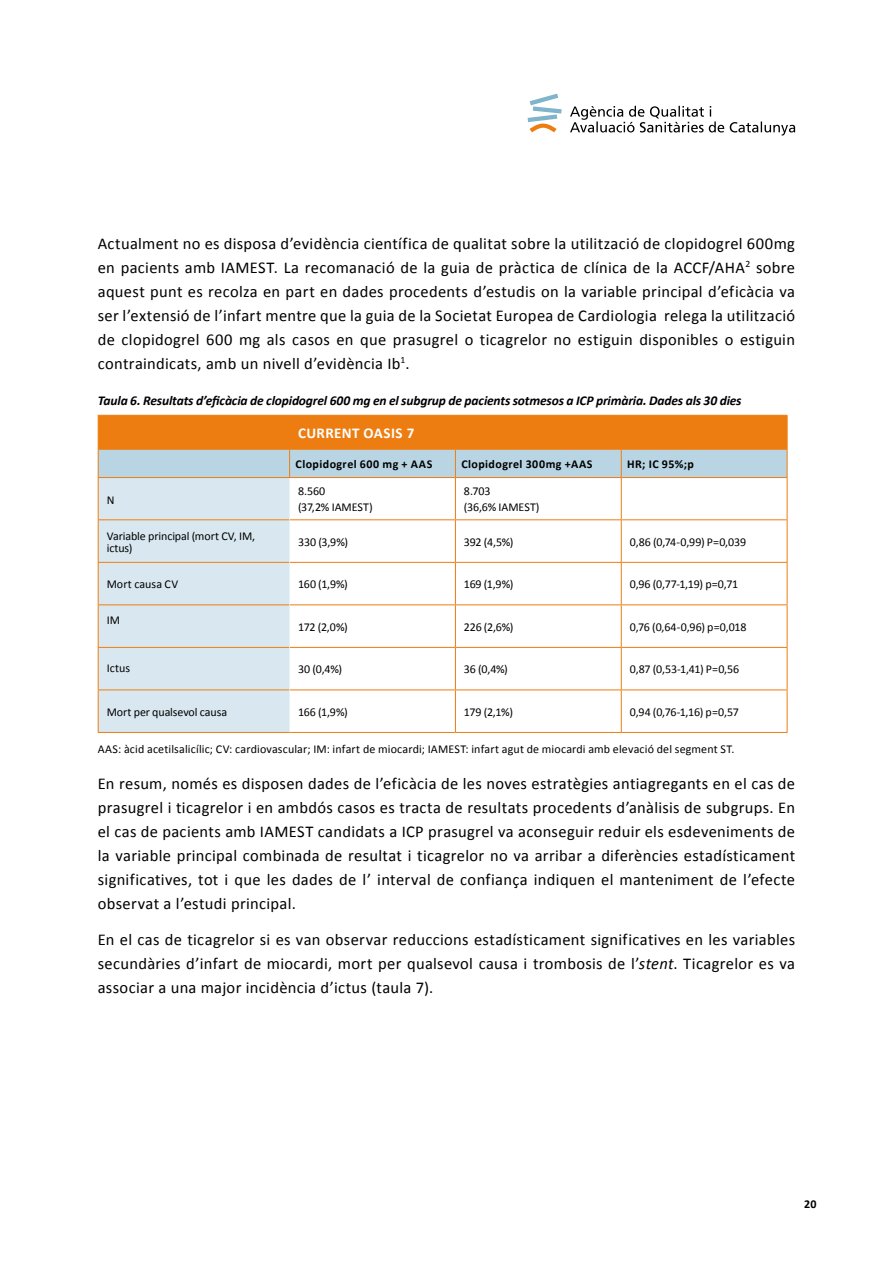
<style>
.page{position:relative;width:893px;height:1263px;background:#fff}
.page>*{position:absolute;margin:0;border:0;box-sizing:border-box;transform-origin:0 0}
.t1{font:16.5px/24px "Calibri";letter-spacing:.015em;color:#000;text-align:justify}
.t2{font:700 15px "Calibri";letter-spacing:.025em;color:#fff}
.t3{font:italic 700 13.5px "Calibri";letter-spacing:-.01em;color:#000}
.t4{font:12px/16.2px "Calibri";letter-spacing:.005em;color:#000}
.t5{font:700 12px "Calibri";letter-spacing:.035em;color:#000}
.s1{font-style:italic}
</style>
<div class="page">
<svg style="left:528px;top:94px;width:34px;height:38px"></svg>
<svg style="left:570px;top:106px;width:225px;height:30px"></svg>
<div style="left:99px;top:478px;width:191px;height:254px;background:#d9e8f0"></div>
<hr style="left:455px;top:478px;width:1px;height:41px;background:#ee7d11">
<hr style="left:621px;top:478px;width:1px;height:41px;background:#ee7d11">
<hr style="left:290px;top:519px;width:165px;height:1px;background:#ee7d11">
<hr style="left:455px;top:519px;width:166px;height:1px;background:#ee7d11">
<hr style="left:455px;top:520px;width:1px;height:42px;background:#ee7d11">
<hr style="left:621px;top:519px;width:166px;height:1px;background:#ee7d11">
<hr style="left:621px;top:520px;width:1px;height:42px;background:#ee7d11">
<hr style="left:98px;top:519px;width:191px;height:1px;background:#ee7d11">
<hr style="left:98px;top:562px;width:191px;height:1px;background:#ee7d11">
<hr style="left:98px;top:604px;width:191px;height:1px;background:#ee7d11">
<hr style="left:98px;top:647px;width:191px;height:1px;background:#ee7d11">
<hr style="left:98px;top:689px;width:191px;height:1px;background:#ee7d11">
<hr style="left:290px;top:562px;width:165px;height:1px;background:#ee7d11">
<hr style="left:455px;top:562px;width:166px;height:1px;background:#ee7d11">
<hr style="left:455px;top:563px;width:1px;height:41px;background:#ee7d11">
<hr style="left:621px;top:562px;width:166px;height:1px;background:#ee7d11">
<hr style="left:621px;top:563px;width:1px;height:41px;background:#ee7d11">
<hr style="left:290px;top:604px;width:165px;height:1px;background:#ee7d11">
<hr style="left:455px;top:604px;width:166px;height:1px;background:#ee7d11">
<hr style="left:455px;top:605px;width:1px;height:42px;background:#ee7d11">
<hr style="left:621px;top:604px;width:166px;height:1px;background:#ee7d11">
<hr style="left:621px;top:605px;width:1px;height:42px;background:#ee7d11">
<hr style="left:290px;top:647px;width:165px;height:1px;background:#ee7d11">
<hr style="left:455px;top:647px;width:166px;height:1px;background:#ee7d11">
<hr style="left:455px;top:648px;width:1px;height:41px;background:#ee7d11">
<hr style="left:621px;top:647px;width:166px;height:1px;background:#ee7d11">
<hr style="left:621px;top:648px;width:1px;height:41px;background:#ee7d11">
<hr style="left:290px;top:689px;width:165px;height:1px;background:#ee7d11">
<hr style="left:455px;top:689px;width:166px;height:1px;background:#ee7d11">
<hr style="left:455px;top:690px;width:1px;height:42px;background:#ee7d11">
<hr style="left:621px;top:689px;width:166px;height:1px;background:#ee7d11">
<hr style="left:621px;top:690px;width:1px;height:42px;background:#ee7d11">
<hr style="left:787px;top:478px;width:1px;height:41px;background:#ee7d11">
<hr style="left:787px;top:520px;width:1px;height:42px;background:#ee7d11">
<hr style="left:787px;top:563px;width:1px;height:41px;background:#ee7d11">
<hr style="left:787px;top:605px;width:1px;height:42px;background:#ee7d11">
<hr style="left:787px;top:648px;width:1px;height:41px;background:#ee7d11">
<hr style="left:787px;top:690px;width:1px;height:42px;background:#ee7d11">
<hr style="left:290px;top:732px;width:165px;height:1px;background:#ee7d11">
<hr style="left:455px;top:732px;width:166px;height:1px;background:#ee7d11">
<hr style="left:621px;top:732px;width:166px;height:1px;background:#ee7d11">
<hr style="left:98px;top:477px;width:192px;height:1px;background:#ee7d11">
<hr style="left:290px;top:477px;width:165px;height:1px;background:#ee7d11">
<hr style="left:455px;top:477px;width:166px;height:1px;background:#ee7d11">
<svg style="left:98px;top:415px;width:690px;height:62px;background:#d7a36c"></svg>
<hr style="left:621px;top:477px;width:166px;height:1px;background:#ee7d11">
<hr style="left:98px;top:478px;width:1px;height:41px;background:#ee7d11">
<hr style="left:98px;top:520px;width:1px;height:42px;background:#ee7d11">
<hr style="left:98px;top:563px;width:1px;height:41px;background:#ee7d11">
<hr style="left:98px;top:605px;width:1px;height:42px;background:#ee7d11">
<hr style="left:98px;top:648px;width:1px;height:41px;background:#ee7d11">
<hr style="left:98px;top:690px;width:1px;height:42px;background:#ee7d11">
<hr style="left:98px;top:732px;width:192px;height:1px;background:#ee7d11">
<p class="t1" style="left:98px;top:231px;width:699px">Actualment no es disposa d’evidència científica de qualitat sobre la utilització de clopidogrel 600mg en pacients amb IAMEST. La recomanació de la guia de pràctica de clínica de la ACCF/AHA<sup>2</sup> sobre aquest punt es recolza en part en dades procedents d’estudis on la variable principal d’eficàcia va ser l’extensió de l’infart mentre que la guia de la Societat Europea de Cardiologia relega la utilització de clopidogrel 600 mg als casos en que prasugrel o ticagrelor no estiguin disponibles o estiguin contraindicats, amb un nivell d’evidència Ib<sup>1</sup>.</p>
<p class="t3" style="left:98px;top:392px;width:645px">Taula 6. Resultats d’eficàcia de clopidogrel 600 mg en el subgrup de pacients sotmesos a ICP primària. Dades als 30 dies</p>
<p class="t2" style="left:298px;top:423px;width:118px">CURRENT OASIS 7</p>
<p class="t5" style="left:296px;top:456px;width:138px">Clopidogrel 600 mg + AAS</p>
<p class="t5" style="left:461px;top:456px;width:133px">Clopidogrel 300mg +AAS</p>
<p class="t5" style="left:627px;top:456px;width:68px">HR; IC 95%;p</p>
<p class="t4" style="left:107px;top:492px;width:9px">N</p>
<p class="t4" style="left:298px;top:483px;width:76px">8.560<br>(37,2% IAMEST)</p>
<p class="t4" style="left:464px;top:483px;width:77px">8.703<br>(36,6% IAMEST)</p>
<p class="t4" style="left:107px;top:530px;width:150px;line-height:12px">Variable principal (mort CV, IM, ictus)</p>
<p class="t4" style="left:298px;top:533px;width:52px">330 (3,9%)</p>
<p class="t4" style="left:464px;top:533px;width:51px">392 (4,5%)</p>
<p class="t4" style="left:630px;top:533px;width:118px">0,86 (0,74-0,99) P=0,039</p>
<p class="t4" style="left:107px;top:576px;width:73px">Mort causa CV</p>
<p class="t4" style="left:298px;top:576px;width:51px">160 (1,9%)</p>
<p class="t4" style="left:464px;top:576px;width:51px">169 (1,9%)</p>
<p class="t4" style="left:630px;top:576px;width:110px">0,96 (0,77-1,19) p=0,71</p>
<p class="t4" style="left:107px;top:612px;width:15px">IM</p>
<p class="t4" style="left:298px;top:619px;width:51px">172 (2,0%)</p>
<p class="t4" style="left:464px;top:619px;width:51px">226 (2,6%)</p>
<p class="t4" style="left:630px;top:619px;width:118px">0,76 (0,64-0,96) p=0,018</p>
<p class="t4" style="left:107px;top:660px;width:25px">Ictus</p>
<p class="t4" style="left:298px;top:661px;width:46px">30 (0,4%)</p>
<p class="t4" style="left:464px;top:661px;width:45px">36 (0,4%)</p>
<p class="t4" style="left:630px;top:661px;width:111px">0,87 (0,53-1,41) P=0,56</p>
<p class="t4" style="left:107px;top:704px;width:122px">Mort per qualsevol causa</p>
<p class="t4" style="left:298px;top:704px;width:51px">166 (1,9%)</p>
<p class="t4" style="left:464px;top:704px;width:51px">179 (2,1%)</p>
<p class="t4" style="left:630px;top:704px;width:111px">0,94 (0,76-1,16) p=0,57</p>
<p class="t4" style="left:98px;top:741px;width:638px">AAS: àcid acetilsalicílic; CV: cardiovascular; IM: infart de miocardi; IAMEST: infart agut de miocardi amb elevació del segment ST.</p>
<p class="t1" style="left:98px;top:771px;width:699px">En resum, només es disposen dades de l’eficàcia de les noves estratègies antiagregants en el cas de prasugrel i ticagrelor i en ambdós casos es tracta de resultats procedents d’anàlisis de subgrups. En el cas de pacients amb IAMEST candidats a ICP prasugrel va aconseguir reduir els esdeveniments de la variable principal combinada de resultat i ticagrelor no va arribar a diferències estadísticament significatives, tot i que les dades de l’ interval de confiança indiquen el manteniment de l’efecte observat a l’estudi principal.</p>
<p class="t1" style="left:98px;top:927px;width:699px">En el cas de ticagrelor si es van observar reduccions estadísticament significatives en les variables secundàries d’infart de miocardi, mort per qualsevol causa i trombosis de l’<span class="s1">stent</span>. Ticagrelor es va associar a una major incidència d’ictus (taula 7).</p>
<p class="t5" style="left:804px;top:1196px;width:14px">20</p>
</div>
